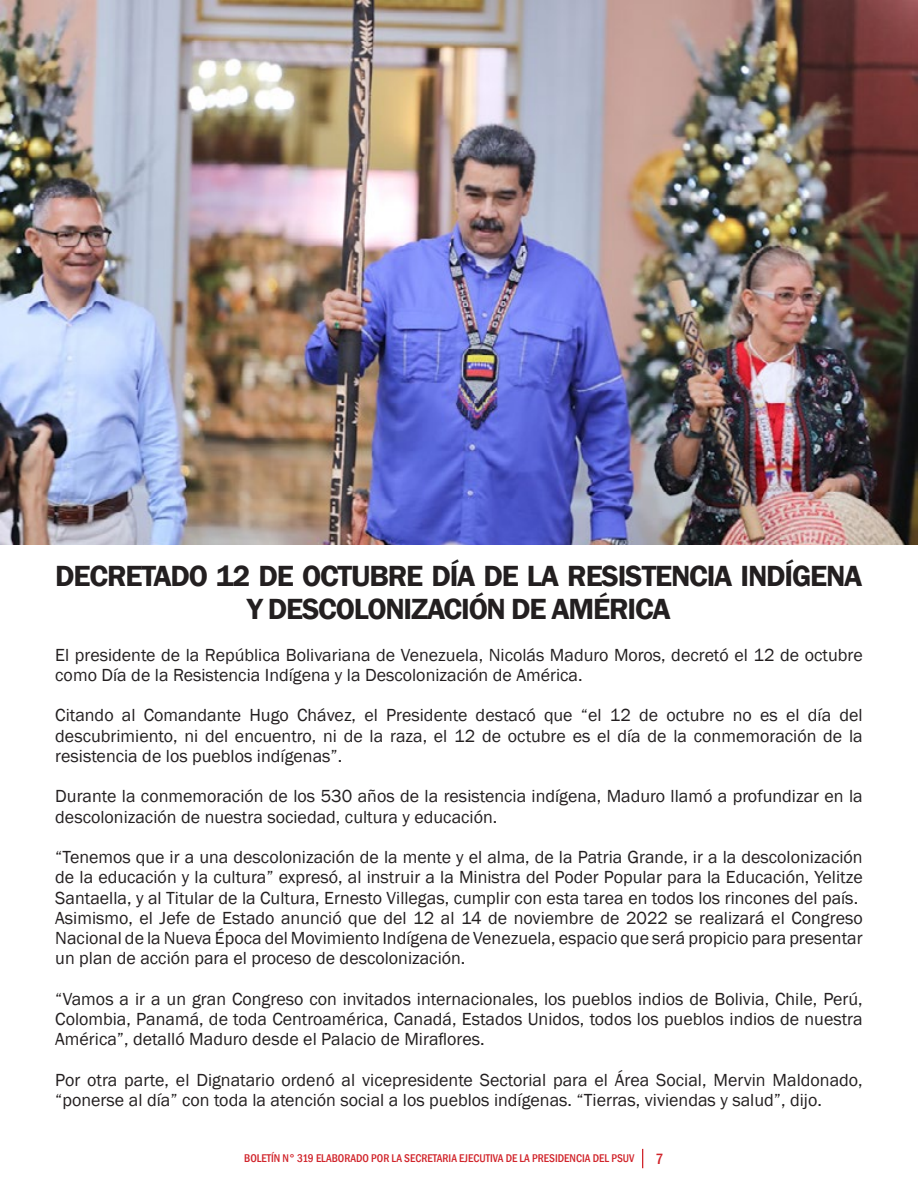
<style>
.page{position:relative;width:918px;height:1188px;background:#fff}
.page>*{position:absolute;margin:0;border:0;box-sizing:border-box;transform-origin:0 0}
.Estilo_de_párrafo_1{font:600 30px/33px "Franklin Gothic";letter-spacing:-.04em;color:#231f20;text-align:center}
.t1{font:18px/20.2px "Franklin Gothic";color:#231f20;text-align:justify}
.t2{font:500 condensed 15.3px "Franklin Gothic";color:#d1232a}
.t3{font:500 condensed 11.55px "Franklin Gothic";color:#d1232a}
</style>
<div class="page">
<svg style="left:642px;top:1149px;width:1px;height:19px"></svg>
<img style="left:0;top:0;width:918px;height:544px">
<p class="Estilo_de_párrafo_1" style="left:55px;top:560px;width:809px">DECRETADO 12 DE OCTUBRE DÍA DE LA RESISTENCIA INDÍGENA<br>Y DESCOLONIZACIÓN DE AMÉRICA</p>
<p class="t1" style="left:55px;top:645px;width:809px">El presidente de la República Bolivariana de Venezuela, Nicolás Maduro Moros, decretó el 12 de octubre como Día de la Resistencia Indígena y la Descolonización de América.</p>
<p class="t1" style="left:55px;top:706px;width:809px">Citando al Comandante Hugo Chávez, el Presidente destacó que “el 12 de octubre no es el día del descubrimiento, ni del encuentro, ni de la raza, el 12 de octubre es el día de la conmemoración de la resistencia de los pueblos indígenas”.</p>
<p class="t1" style="left:55px;top:787px;width:809px">Durante la conmemoración de los 530 años de la resistencia indígena, Maduro llamó a profundizar en la descolonización de nuestra sociedad, cultura y educación.</p>
<p class="t1" style="left:55px;top:847px;width:809px">“Tenemos que ir a una descolonización de la mente y el alma, de la Patria Grande, ir a la descolonización de la educación y la cultura” expresó, al instruir a la Ministra del Poder Popular para la Educación, Yelitze Santaella, y al Titular de la Cultura, Ernesto Villegas, cumplir con esta tarea en todos los rincones del país.</p>
<p class="t1" style="left:55px;top:908px;width:809px">Asimismo, el Jefe de Estado anunció que del 12 al 14 de noviembre de 2022 se realizará el Congreso Nacional de la Nueva Época del Movimiento Indígena de Venezuela, espacio que será propicio para presentar un plan de acción para el proceso de descolonización.</p>
<p class="t1" style="left:55px;top:989px;width:809px">“Vamos a ir a un gran Congreso con invitados internacionales, los pueblos indios de Bolivia, Chile, Perú, Colombia, Panamá, de toda Centroamérica, Canadá, Estados Unidos, todos los pueblos indios de nuestra América”, detalló Maduro desde el Palacio de Miraflores.</p>
<p class="t1" style="left:55px;top:1070px;width:809px">Por otra parte, el Dignatario ordenó al vicepresidente Sectorial para el Área Social, Mervin Maldonado, “ponerse al día” con toda la atención social a los pueblos indígenas. “Tierras, viviendas y salud”, dijo.</p>
<p class="t3" style="left:244px;top:1150px;width:392px">BOLETÍN N° 319 ELABORADO POR LA SECRETARIA EJECUTIVA DE LA PRESIDENCIA DEL PSUV</p>
<p class="t2" style="left:655px;top:1149px;width:9px">7</p>
</div>
